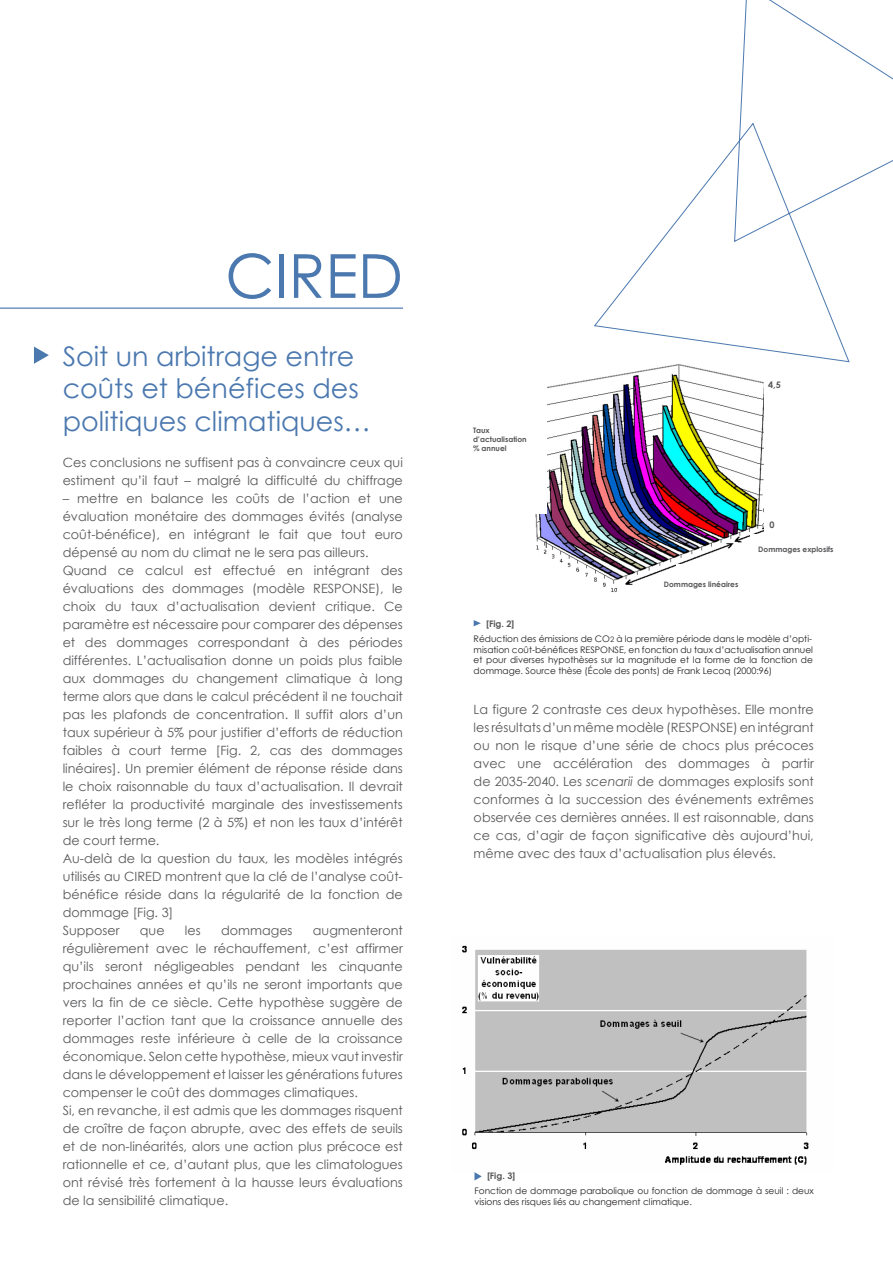
<style>
.page{position:relative;width:893px;height:1263px;background:#fff}
.page>*{position:absolute;margin:0;border:0;box-sizing:border-box;transform-origin:0 0}
.t1{font:60.75px "Century Gothic";color:#4b78af}
.t2{font:27px/32.4px "Century Gothic";color:#4b78af}
.t3{font:12.75px/18px "Century Gothic";color:#57585a}
.t4{font:9px/10.8px "Century Gothic";color:#231f20}
.t5{font:700 9px "Century Gothic";color:#57585a}
.t6{font:700 7.5px/9px "Century Gothic";color:#57585a}
.s1{font-weight:700;color:#57585a}
.s2{font-size:7.5px}
.s3{font-style:italic}
</style>
<div class="page">
<img style="left:462px;top:945px;width:347px;height:236px">
<svg style="left:34px;top:347px;width:15px;height:17px"></svg>
<svg style="left:474px;top:1172px;width:8px;height:8px"></svg>
<svg style="left:474px;top:620px;width:7px;height:6px"></svg>
<hr style="left:0;top:308px;width:403px;height:1px;background:#4271ab">
<img style="left:535px;top:364px;width:229px;height:228px">
<svg style="left:594px;top:0;width:299px;height:363px"></svg>
<div style="left:474px;top:564px;width:76px;height:42px;background:#fff"></div>
<div style="left:676px;top:564px;width:89px;height:15px;background:#fff"></div>
<div style="left:750px;top:535px;width:82px;height:10px;background:#fff"></div>
<div style="left:533px;top:386px;width:14px;height:127px;background:#fff"></div>
<h1 class="t1" style="left:225px;top:233px;width:179px">CIRED</h1>
<h2 class="t2" style="left:63px;top:340px;width:310px">Soit un arbitrage entre coûts et bénéfices des politiques climatiques…</h2>
<p class="t3" style="left:63px;top:453px;width:342px">Ces conclusions ne suffisent pas à convaincre ceux qui estiment qu’il faut – malgré la difficulté du chiffrage</p>
<p class="t3" style="left:63px;top:489px;width:342px">– mettre en balance les coûts de l’action et une évaluation monétaire des dommages évités (analyse coût-bénéfice), en intégrant le fait que tout euro dépensé au nom du climat ne le sera pas ailleurs.<br>Quand ce calcul est effectué en intégrant des évaluations des dommages (modèle RESPONSE), le choix du taux d’actualisation devient critique. Ce paramètre est nécessaire pour comparer des dépenses et des dommages correspondant à des périodes différentes. L’actualisation donne un poids plus faible aux dommages du changement climatique à long terme alors que dans le calcul précédent il ne touchait pas les plafonds de concentration. Il suffit alors d’un taux supérieur à 5% pour justifier d’efforts de réduction faibles à court terme [Fig. 2, cas des dommages linéaires]. Un premier élément de réponse réside dans le choix raisonnable du taux d’actualisation. Il devrait refléter la productivité marginale des investissements sur le très long terme (2 à 5%) et non les taux d’intérêt de court terme.<br>Au-delà de la question du taux, les modèles intégrés utilisés au CIRED montrent que la clé de l’analyse coût&shy;bénéfice réside dans la régularité de la fonction de dommage [Fig. 3]<br>Supposer</p>
<p class="t3" style="left:140px;top:921px;width:26px">que</p>
<p class="t3" style="left:185px;top:921px;width:17px">les</p>
<p class="t3" style="left:221px;top:921px;width:73px">dommages</p>
<p class="t3" style="left:63px;top:921px;width:342px;text-indent:250px">augmenteront régulièrement avec le réchauffement, c’est affirmer qu’ils seront négligeables pendant les cinquante prochaines années et qu’ils ne seront importants que vers la fin de ce siècle. Cette hypothèse suggère de reporter l’action tant que la croissance annuelle des dommages reste inférieure à celle de la croissance économique. Selon cette hypothèse, mieux vaut investir dans le développement et laisser les générations futures compenser le coût des dommages climatiques.<br>Si, en revanche, il est admis que les dommages risquent de croître de façon abrupte, avec des effets de seuils et de non-linéarités, alors une action plus précoce est rationnelle et ce, d’autant plus, que les climatologues ont révisé très fortement à la hausse leurs évaluations de la sensibilité climatique.</p>
<p class="t6" style="left:473px;top:425px;width:55px">Taux d’actualisation % annuel</p>
<p class="t5" style="left:544px;top:538px;width:7px">1</p>
<p class="t5" style="left:768px;top:378px;width:14px">4,5</p>
<p class="t6" style="left:664px;top:579px;width:76px">Dommages linéaires</p>
<p class="t5" style="left:770px;top:518px;width:7px">0</p>
<p class="t6" style="left:758px;top:545px;width:77px">Dommages explosifs</p>
<p class="t4" style="left:474px;top:616px;width:340px;line-height:15px;text-indent:13px"><span class="s1">[Fig. 2]<br></span>Réduction des émissions de CO<span class="s2">2</span> à la première période dans le modèle d’opti-</p>
<p class="t4" style="left:474px;top:644px;width:341px;text-align:justify">misation coût-bénéfices RESPONSE, en fonction du taux d’actualisation annuel et pour diverses hypothèses sur la magnitude et la forme de la fonction de dommage. Source thèse (École des ponts) de Frank Lecoq (2000:96)</p>
<p class="t3" style="left:474px;top:700px;width:342px;text-align:justify">La figure 2 contraste ces deux hypothèses. Elle montre les résultats d’un même modèle (RESPONSE) en intégrant ou non le risque d’une série de chocs plus précoces avec une accélération des dommages à partir de 2035-2040. Les <span class="s3">scenarii</span> de dommages explosifs sont conformes à la succession des événements extrêmes observée ces dernières années. Il est raisonnable, dans ce cas, d’agir de façon significative dès aujourd’hui, même avec des taux d’actualisation plus élevés.</p>
<p class="t5" style="left:487px;top:1169px;width:30px">[Fig. 3]</p>
<p class="t4" style="left:474px;top:1185px;width:341px">Fonction de dommage parabolique ou fonction de dommage à seuil : deux visions des risques liés au changement climatique.</p>
</div>
